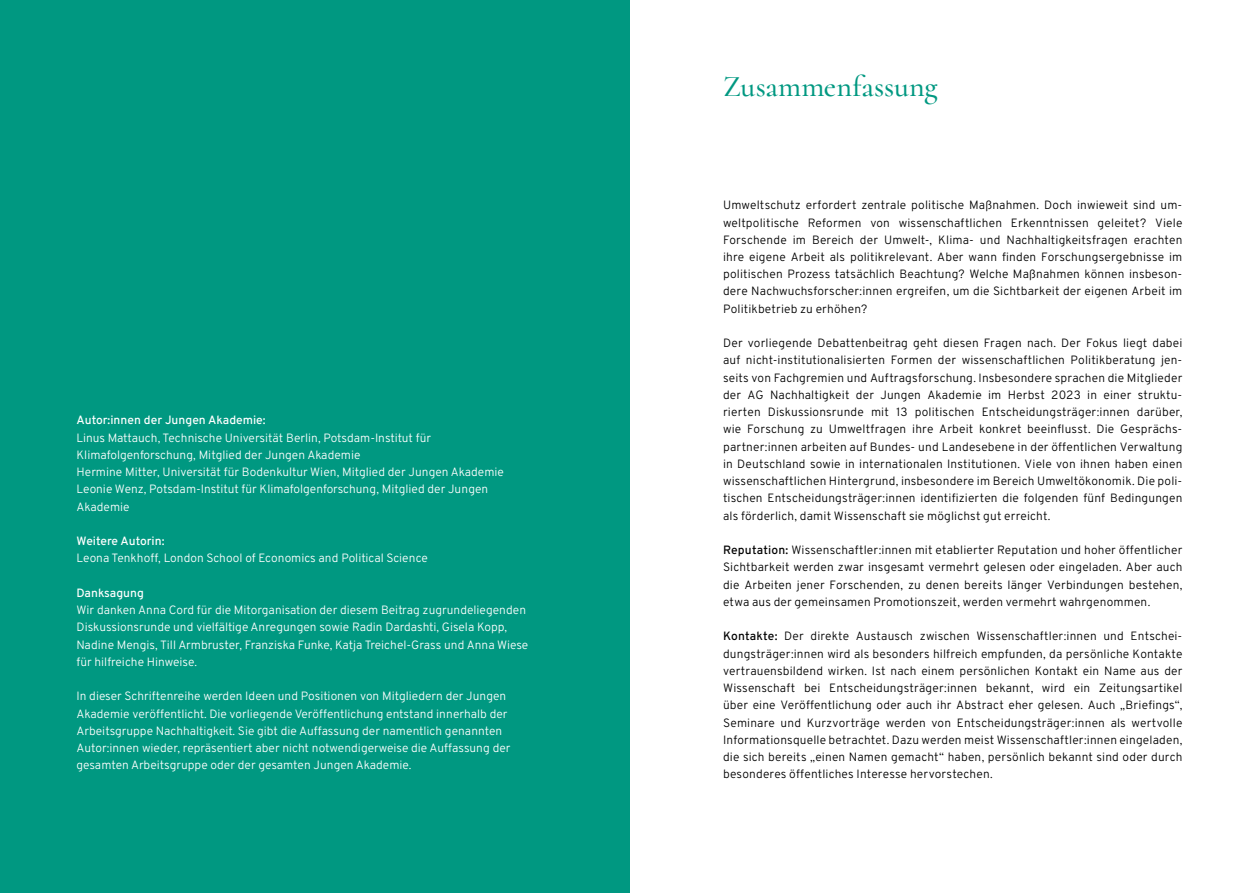
<style>
.page{position:relative;width:1259px;height:893px;background:#fff}
.page>*{position:absolute;margin:0;border:0;box-sizing:border-box;transform-origin:0 0}
.t1{font:500 30px "Cormorant";color:#009881}
.t2{font:12px/17.2px "Overpass";letter-spacing:.015em;color:#000;text-align:justify}
.t3{font:12px/17.2px "Overpass";color:#fff}
.t4{font:500 12px "Overpass";color:#fff}
.s1{font-weight:500}
</style>
<div class="page">
<div style="left:0;top:0;width:629px;height:893px;background:#009881"></div>
<p class="t4" style="left:77px;top:411px;width:190px">Autor:innen der Jungen Akademie:</p>
<p class="t3" style="left:77px;top:428px;width:429px">Linus Mattauch, Technische Universität Berlin, Potsdam-Institut für Klimafolgenforschung, Mitglied der Jungen Akademie<br>Hermine Mitter, Universität für Bodenkultur Wien, Mitglied der Jungen Akademie Leonie Wenz, Potsdam-Institut für Klimafolgenforschung, Mitglied der Jungen Akademie</p>
<p class="t4" style="left:77px;top:531px;width:89px">Weitere Autorin:</p>
<p class="t3" style="left:77px;top:549px;width:353px">Leona Tenkhoff, London School of Economics and Political Science</p>
<p class="t4" style="left:77px;top:583px;width:69px">Danksagung</p>
<p class="t3" style="left:77px;top:601px;width:453px">Wir danken Anna Cord für die Mitorganisation der diesem Beitrag zugrundeliegenden Diskussionsrunde und vielfältige Anregungen sowie Radin Dardashti, Gisela Kopp, Nadine Mengis, Till Armbruster, Franziska Funke, Katja Treichel-Grass und Anna Wiese für hilfreiche Hinweise.</p>
<p class="t3" style="left:77px;top:687px;width:435px">In dieser Schriftenreihe werden Ideen und Positionen von Mitgliedern der Jungen Akademie veröffentlicht. Die vorliegende Veröffentlichung entstand innerhalb der Arbeitsgruppe Nachhaltigkeit. Sie gibt die Auffassung der namentlich genannten Autor:innen wieder, repräsentiert aber nicht notwendigerweise die Auffassung der gesamten Arbeitsgruppe oder der gesamten Jungen Akademie.</p>
<h1 class="t1" style="left:723px;top:68px;width:216px">Zusammenfassung</h1>
<p class="t2" style="left:723px;top:196px;width:461px">Umweltschutz erfordert zentrale politische Maßnahmen. Doch inwieweit sind um&shy;weltpolitische Reformen von wissenschaftlichen Erkenntnissen geleitet? Viele Forschende im Bereich der Umwelt-, Klima- und Nachhaltigkeitsfragen erachten ihre eigene Arbeit als politikrelevant. Aber wann finden Forschungsergebnisse im politischen Prozess tatsächlich Beachtung? Welche Maßnahmen können insbeson&shy;dere Nachwuchsforscher:innen ergreifen, um die Sichtbarkeit der eigenen Arbeit im Politikbetrieb zu erhöhen?</p>
<p class="t2" style="left:723px;top:334px;width:461px">Der vorliegende Debattenbeitrag geht diesen Fragen nach. Der Fokus liegt dabei auf nicht-institutionalisierten Formen der wissenschaftlichen Politikberatung jen&shy;seits von Fachgremien und Auftragsforschung. Insbesondere sprachen die Mitglieder der AG Nachhaltigkeit der Jungen Akademie im Herbst 2023 in einer struktu&shy;rierten Diskussionsrunde mit 13 politischen Entscheidungsträger:innen darüber, wie Forschung zu Umweltfragen ihre Arbeit konkret beeinflusst. Die Gesprächs&shy;partner:innen arbeiten auf Bundes- und Landesebene in der öffentlichen Verwaltung in Deutschland sowie in internationalen Institutionen. Viele von ihnen haben einen wissenschaftlichen Hintergrund, insbesondere im Bereich Umweltökonomik. Die poli&shy;tischen Entscheidungsträger:innen identifizierten die folgenden fünf Bedingungen als förderlich, damit Wissenschaft sie möglichst gut erreicht.</p>
<p class="t2" style="left:723px;top:541px;width:461px"><span class="s1">Reputation:</span> Wissenschaftler:innen mit etablierter Reputation und hoher öffentlicher Sichtbarkeit werden zwar insgesamt vermehrt gelesen oder eingeladen. Aber auch die Arbeiten jener Forschenden, zu denen bereits länger Verbindungen bestehen, etwa aus der gemeinsamen Promotionszeit, werden vermehrt wahrgenommen.</p>
<p class="t2" style="left:723px;top:627px;width:461px"><span class="s1">Kontakte:</span> Der direkte Austausch zwischen Wissenschaftler:innen und Entschei&shy;dungsträger:innen wird als besonders hilfreich empfunden, da persönliche Kontakte vertrauensbildend wirken. Ist nach einem persönlichen Kontakt ein Name aus der Wissenschaft bei Entscheidungsträger:innen bekannt, wird ein Zeitungsartikel über eine Veröffentlichung oder auch ihr Abstract eher gelesen. Auch „Briefings“, Seminare und Kurzvorträge werden von Entscheidungsträger:innen als wertvolle Informationsquelle betrachtet. Dazu werden meist Wissenschaftler:innen eingeladen, die sich bereits „einen Namen gemacht“ haben, persönlich bekannt sind oder durch besonderes öffentliches Interesse hervorstechen.</p>
</div>
